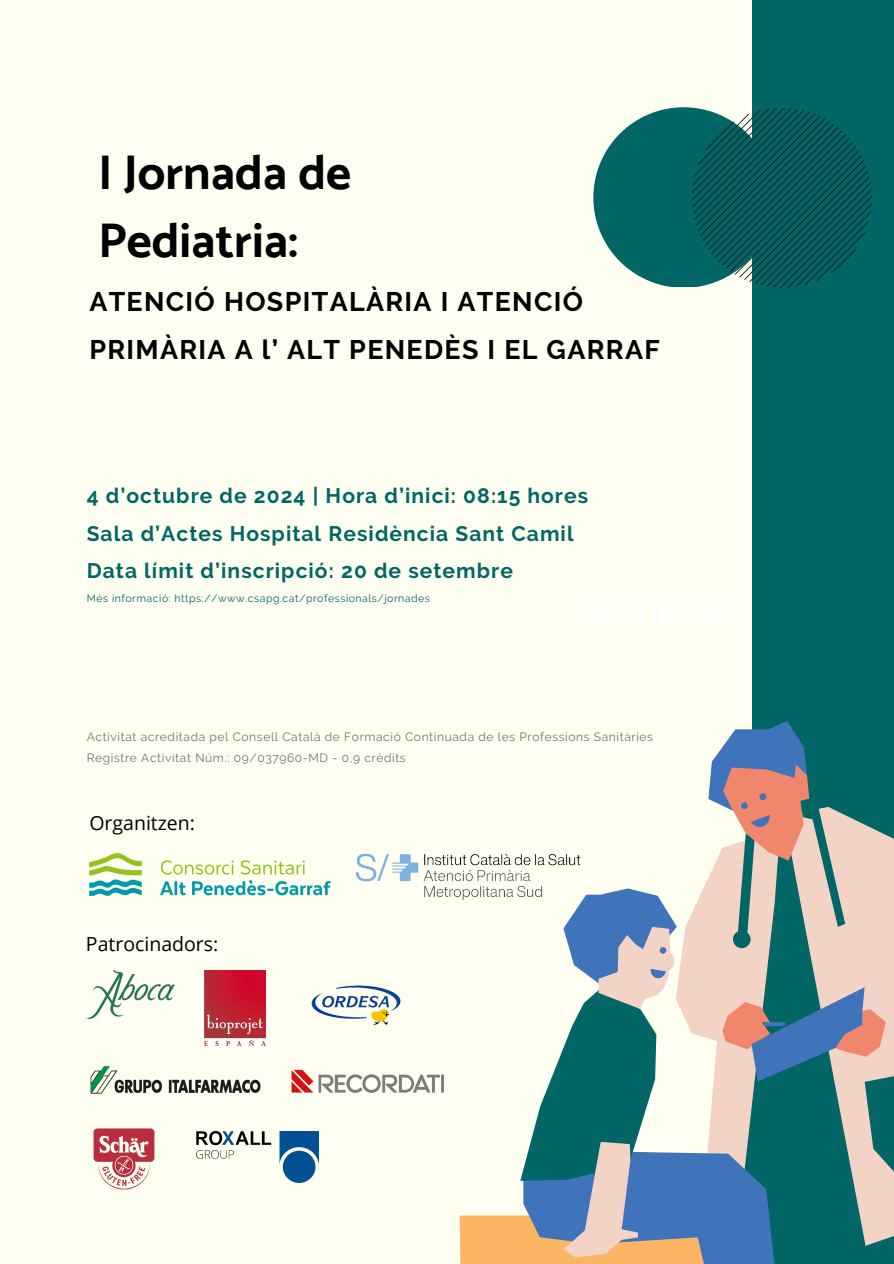
<style>
.page{position:relative;width:894px;height:1264px;background:#fff}
.page>*{position:absolute;margin:0;border:0;box-sizing:border-box;transform-origin:0 0}
.t1{font:700 48.6px/67.9px "Catamaran";color:#000}
.t2{font:700 26.85px/47.2px "Raleway";letter-spacing:.05em;color:#000}
.t3{font:700 21px "Raleway";letter-spacing:.05em;color:#036666}
.t4{font:19.5px "Open Sans";color:#000}
.t5{font:12px/21px "Raleway";letter-spacing:.05em;color:#737373}
.t6{font:10.5px "Raleway";letter-spacing:.05em;color:#036666}
</style>
<div class="page">
<div style="left:0;top:0;width:893px;height:1263px;background:#fefff1"></div>
<div style="left:752px;top:0;width:141px;height:1263px;background:#036666"></div>
<svg style="left:852px;top:1174px;width:41px;height:72px;fill:#f3d3c6"></svg>
<svg style="left:565px;top:721px;width:241px;height:205px"></svg>
<svg style="left:459px;top:926px;width:316px;height:337px"></svg>
<svg style="left:732px;top:834px;width:161px;height:340px"></svg>
<svg style="left:722px;top:764px;width:163px;height:292px"></svg>
<svg style="left:649px;top:793px;width:215px;height:288px"></svg>
<svg style="left:593px;top:107px;width:278px;height:180px"></svg>
<img style="left:89px;top:853px;width:241px;height:42px">
<img style="left:93px;top:1128px;width:62px;height:62px">
<img style="left:291px;top:1069px;width:153px;height:24px">
<img style="left:196px;top:1131px;width:122px;height:51px">
<img style="left:90px;top:1066px;width:171px;height:28px">
<img style="left:311px;top:985px;width:90px;height:41px">
<img style="left:355px;top:843px;width:235px;height:66px">
<img style="left:88px;top:970px;width:86px;height:48px">
<img style="left:205px;top:970px;width:60px;height:75px">
<p class="t1" style="left:98px;top:139px;width:254px">I Jornada de<br>Pediatria:</p>
<h3 class="t2" style="left:89px;top:278px;width:572px">ATENCIÓ HOSPITALÀRIA I ATENCIÓ<br>PRIMÀRIA A l’ ALT PENEDÈS I EL GARRAF</h3>
<p class="t3" style="left:87px;top:483px;width:503px">4 d’octubre de 2024 | Hora d’inici: 08:15 hores</p>
<h1 class="t3" style="left:87px;top:521px;width:488px">Sala d’Actes Hospital Residència Sant Camil</h1>
<h2 class="t3" style="left:87px;top:558px;width:427px">Data límit d’inscripció: 20 de setembre</h2>
<p class="t6" style="left:87px;top:592px;width:345px">Més informació: https://www.csapg.cat/professionals/jornades</p>
<p class="t5" style="left:87px;top:726px;width:567px">Activitat acreditada pel Consell Català de Formació Continuada de les Professions Sanitàries<br>Registre Activitat Núm.: 09/037960-MD - 0,9 crèdits</p>
<p class="t4" style="left:89px;top:809px;width:107px">Organitzen:</p>
<p class="t4" style="left:86px;top:930px;width:134px">Patrocinadors:</p>
</div>
